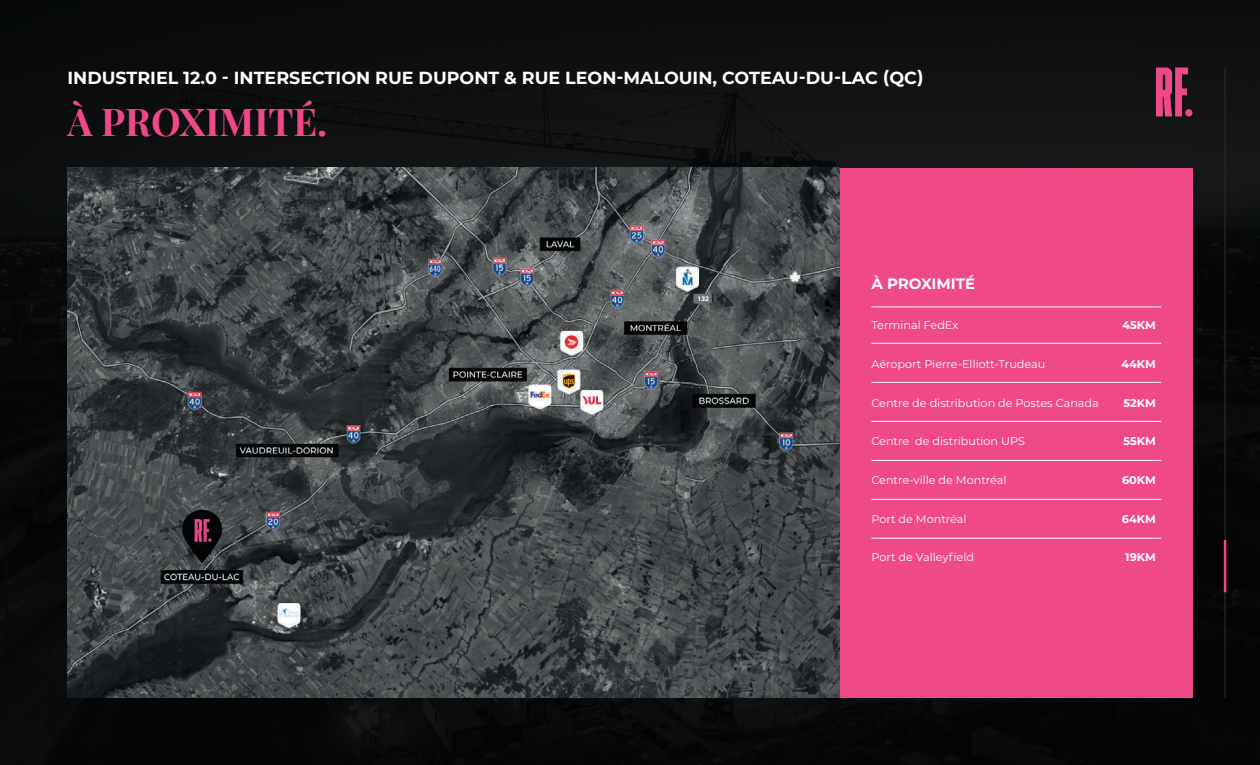
<style>
.page{position:relative;width:1260px;height:765px;background:#fff}
.page>*{position:absolute;margin:0;border:0;box-sizing:border-box;transform-origin:0 0}
.t1{font:37.5px "Playfair Display";color:#ef4986}
.t2{font:700 17.5px "Montserrat";color:#fff}
.t3{font:700 15px "Montserrat";color:#fff}
.t4{font:11.25px "Montserrat";color:#fff}
.t5{font:700 11.25px "Montserrat";color:#fff}
</style>
<div class="page">
<img style="left:0;top:0;width:1260px;height:765px">
<svg style="left:1156px;top:68px;width:32px;height:48px;background:#ae3964"></svg>
<div style="left:1185px;top:109px;width:8px;height:7px;background:#ef4986;border-radius:50%"></div>
<div style="left:840px;top:168px;width:353px;height:529px;background:#ef4986"></div>
<hr style="left:871px;top:343px;width:290px;height:1px;background:#fff">
<hr style="left:871px;top:307px;width:290px;height:1px;background:#fff">
<hr style="left:871px;top:382px;width:290px;height:1px;background:#fff">
<hr style="left:871px;top:421px;width:290px;height:1px;background:#fff">
<hr style="left:871px;top:460px;width:290px;height:1px;background:#fff">
<hr style="left:871px;top:499px;width:290px;height:1px;background:#fff">
<hr style="left:871px;top:538px;width:290px;height:1px;background:#fff">
<img style="left:68px;top:168px;width:772px;height:530px">
<hr style="left:1224px;top:67px;width:2px;height:53px;background:#29292c">
<hr style="left:1224px;top:120px;width:2px;height:52px;background:#29292c">
<hr style="left:1224px;top:172px;width:2px;height:53px;background:#29292c">
<hr style="left:1224px;top:225px;width:2px;height:52px;background:#29292c">
<hr style="left:1224px;top:277px;width:2px;height:53px;background:#29292c">
<hr style="left:1224px;top:330px;width:2px;height:52px;background:#29292c">
<hr style="left:1224px;top:382px;width:2px;height:53px;background:#29292c">
<hr style="left:1224px;top:435px;width:2px;height:52px;background:#29292c">
<hr style="left:1224px;top:487px;width:2px;height:53px;background:#29292c">
<hr style="left:1224px;top:540px;width:2px;height:52px;background:#ef4986">
<hr style="left:1224px;top:592px;width:2px;height:53px;background:#29292c">
<hr style="left:1224px;top:645px;width:2px;height:52px;background:#29292c">
<h2 class="t2" style="left:68px;top:69px;width:858px">INDUSTRIEL 12.0 - INTERSECTION RUE DUPONT &amp; RUE LEON-MALOUIN, COTEAU-DU-LAC (QC)</h2>
<h1 class="t1" style="left:68px;top:100px;width:261px">À PROXIMITÉ.</h1>
<h3 class="t3" style="left:871px;top:276px;width:105px">À PROXIMITÉ</h3>
<p class="t4" style="left:871px;top:321px;width:88px">Terminal FedEx</p>
<p class="t4" style="left:871px;top:359px;width:176px">Aéroport Pierre-Elliott-Trudeau</p>
<p class="t4" style="left:871px;top:398px;width:229px">Centre de distribution de Postes Canada</p>
<p class="t4" style="left:871px;top:437px;width:155px">Centre de distribution UPS</p>
<p class="t4" style="left:871px;top:476px;width:137px">Centre-ville de Montréal</p>
<p class="t4" style="left:871px;top:514px;width:97px">Port de Montréal</p>
<p class="t4" style="left:871px;top:553px;width:104px">Port de Valleyfield</p>
<p class="t5" style="left:1122px;top:319px;width:35px">45KM</p>
<p class="t5" style="left:1121px;top:358px;width:36px">44KM</p>
<p class="t5" style="left:1124px;top:396px;width:34px">52KM</p>
<p class="t5" style="left:1124px;top:435px;width:34px">55KM</p>
<p class="t5" style="left:1122px;top:474px;width:35px">60KM</p>
<p class="t5" style="left:1122px;top:513px;width:35px">64KM</p>
<p class="t5" style="left:1125px;top:551px;width:32px">19KM</p>
</div>
